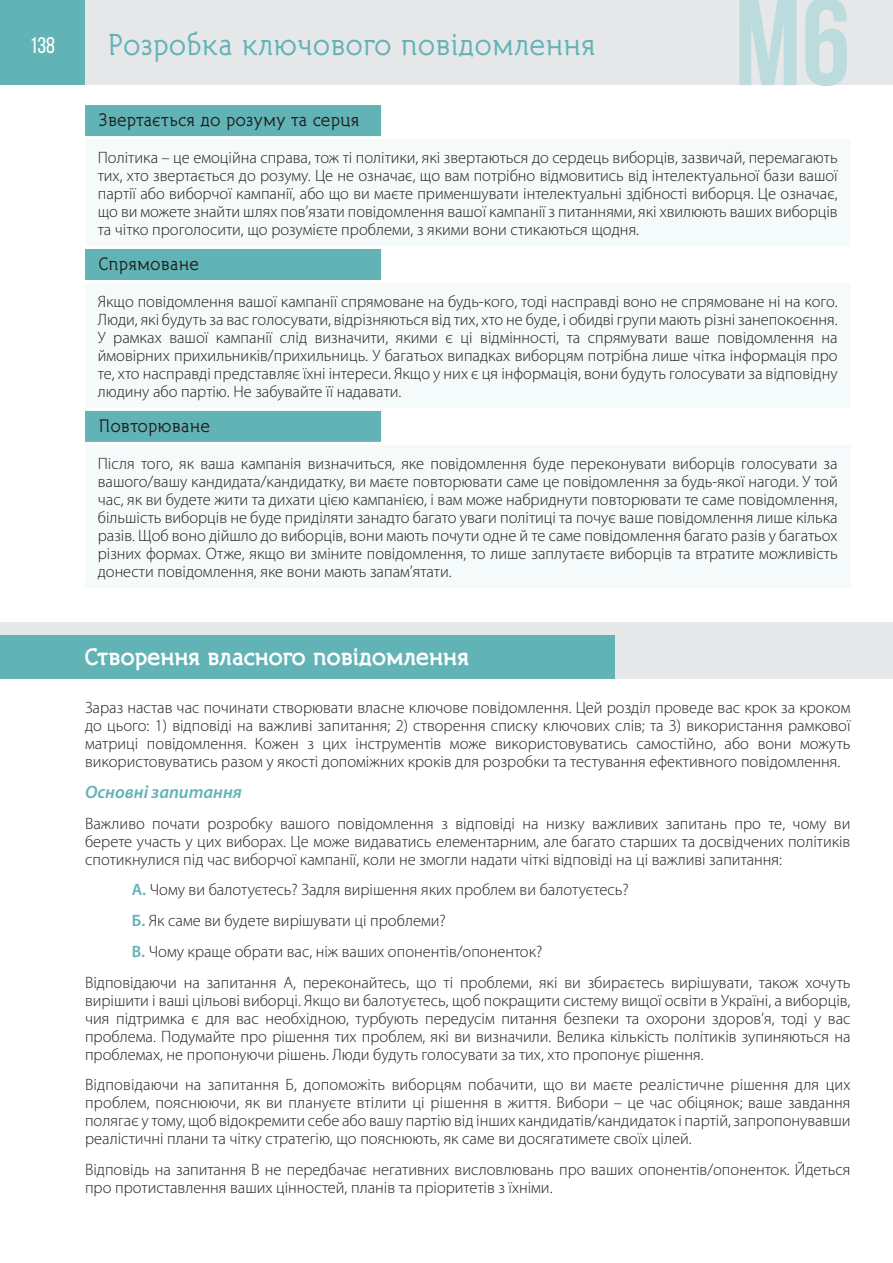
<style>
.page{position:relative;width:893px;height:1263px;background:#fff}
.page>*{position:absolute;margin:0;border:0;box-sizing:border-box;transform-origin:0 0}
.t1{font:700 123.6px "Bebas Neue";color:#bcdbdd}
.t2{font:30px "Turbota";color:#61b3b6}
.t3{font:700 24px "Turbota";color:#fff}
.t4{font:22.5px "Bebas Neue";color:#fff}
.t5{font:18px "Turbota";color:#231f20}
.t6{font:italic 600 18px "Myriad Pro";color:#61b3b6}
.t7{font:300 16.5px/18px "Myriad Pro";color:#231f20;text-align:justify}
.s1{font-weight:600;color:#61b3b6}
</style>
<div class="page">
<div style="left:14px;top:0;width:879px;height:85px;background:#e6e7e9"></div>
<div style="left:0;top:0;width:85px;height:85px;background:#61b3b6"></div>
<div style="left:85px;top:105px;width:296px;height:31px;background:#61b3b6"></div>
<svg style="left:85px;top:249px;width:297px;height:193px;fill:#f5fafa"></svg>
<hr style="left:85px;top:280px;width:296px;height:3px;background:#fff">
<hr style="left:381px;top:280px;width:469px;height:3px;background:#fff">
<hr style="left:85px;top:408px;width:296px;height:3px;background:#fff">
<hr style="left:381px;top:408px;width:469px;height:3px;background:#fff">
<div style="left:0;top:622px;width:893px;height:57px;background:#e6e7e9"></div>
<div style="left:0;top:635px;width:615px;height:44px;background:#61b3b6"></div>
<h3 class="t4" style="left:30px;top:33px;width:27px">138</h3>
<h2 class="t2" style="left:106px;top:26px;width:491px">Розробка ключового повідомлення</h2>
<h1 class="t1" style="left:735px;top:-25px;width:117px">M6</h1>
<p class="t5" style="left:98px;top:109px;width:263px">Звертається до розуму та серця</p>
<p class="t7" style="left:98px;top:148px;width:741px">Політика – це емоційна справа, тож ті політики, які звертаються до сердець виборців, зазвичай, перемагають тих, хто звертається до розуму. Це не означає, що вам потрібно відмовитись від інтелектуальної бази вашої партії або виборчої кампанії, або що ви маєте применшувати інтелектуальні здібності виборця. Це означає, що ви можете знайти шлях пов’язати повідомлення вашої кампанії з питаннями, які хвилюють ваших виборців та чітко проголосити, що розумієте проблеми, з якими вони стикаються щодня.</p>
<p class="t5" style="left:98px;top:253px;width:103px">Спрямоване</p>
<p class="t7" style="left:98px;top:292px;width:741px">Якщо повідомлення вашої кампанії спрямоване на будь-кого, тоді насправді воно не спрямоване ні на кого.<br>Люди, які будуть за вас голосувати, відрізняються від тих, хто не буде, і обидві групи мають різні занепокоєння.<br>У рамках вашої кампанії слід визначити, якими є ці відмінності, та спрямувати ваше повідомлення на ймовірних прихильників/прихильниць. У багатьох випадках виборцям потрібна лише чітка інформація про те, хто насправді представляє їхні інтереси. Якщо у них є ця інформація, вони будуть голосувати за відповідну людину або партію. Не забувайте її надавати.</p>
<p class="t5" style="left:98px;top:415px;width:114px">Повторюване</p>
<p class="t7" style="left:98px;top:454px;width:741px">Після того, як ваша кампанія визначиться, яке повідомлення буде переконувати виборців голосувати за вашого/вашу кандидата/кандидатку, ви маєте повторювати саме це повідомлення за будь-якої нагоди. У той час, як ви будете жити та дихати цією кампанією, і вам може набриднути повторювати те саме повідомлення, більшість виборців не буде приділяти занадто багато уваги політиці та почує ваше повідомлення лише кілька разів. Щоб воно дійшло до виборців, вони мають почути одне й те саме повідомлення багато разів у багатьох різних формах. Отже, якщо ви зміните повідомлення, то лише заплутаєте виборців та втратите можливість донести повідомлення, яке вони мають запам’ятати.</p>
<p class="t3" style="left:84px;top:642px;width:387px">Створення власного повідомлення</p>
<p class="t7" style="left:85px;top:699px;width:767px">Зараз настав час починати створювати власне ключове повідомлення. Цей розділ проведе вас крок за кроком до цього: 1) відповіді на важливі запитання; 2) створення списку ключових слів; та 3) використання рамкової матриці повідомлення. Кожен з цих інструментів може використовуватись самостійно, або вони можуть використовуватись разом у якості допоміжних кроків для розробки та тестування ефективного повідомлення.</p>
<p class="t6" style="left:85px;top:782px;width:158px">Основні запитання</p>
<p class="t7" style="left:85px;top:814px;width:767px">Важливо почати розробку вашого повідомлення з відповіді на низку важливих запитань про те, чому ви берете участь у цих виборах. Це може видаватись елементарним, але багато старших та досвідчених політиків спотикнулися під час виборчої кампанії, коли не змогли надати чіткі відповіді на ці важливі запитання:</p>
<p class="t7" style="left:132px;top:881px;width:498px"><span class="s1">А.</span> Чому ви балотуєтесь? Задля вирішення яких проблем ви балотуєтесь?</p>
<p class="t7" style="left:132px;top:912px;width:315px"><span class="s1">Б.</span> Як саме ви будете вирішувати ці проблеми?</p>
<p class="t7" style="left:132px;top:943px;width:412px"><span class="s1">В.</span> Чому краще обрати вас, ніж ваших опонентів/опоненток?</p>
<p class="t7" style="left:85px;top:973px;width:767px">Відповідаючи на запитання A, переконайтесь, що ті проблеми, які ви збираєтесь вирішувати, також хочуть вирішити і ваші цільові виборці. Якщо ви балотуєтесь, щоб покращити систему вищої освіти в Україні, а виборців, чия підтримка є для вас необхідною, турбують передусім питання безпеки та охорони здоров’я, тоді у вас проблема. Подумайте про рішення тих проблем, які ви визначили. Велика кількість політиків зупиняються на проблемах, не пропонуючи рішень. Люди будуть голосувати за тих, хто пропонує рішення.</p>
<p class="t7" style="left:85px;top:1076px;width:767px">Відповідаючи на запитання Б, допоможіть виборцям побачити, що ви маєте реалістичне рішення для цих проблем, пояснюючи, як ви плануєте втілити ці рішення в життя. Вибори – це час обіцянок; ваше завдання полягає у тому, щоб відокремити себе або вашу партію від інших кандидатів/кандидаток і партій, запропонувавши реалістичні плани та чітку стратегію, що пояснюють, як саме ви досягатимете своїх цілей.</p>
<p class="t7" style="left:85px;top:1161px;width:767px">Відповідь на запитання В не передбачає негативних висловлювань про ваших опонентів/опоненток. Йдеться про протиставлення ваших цінностей, планів та пріоритетів з їхніми.</p>
</div>
